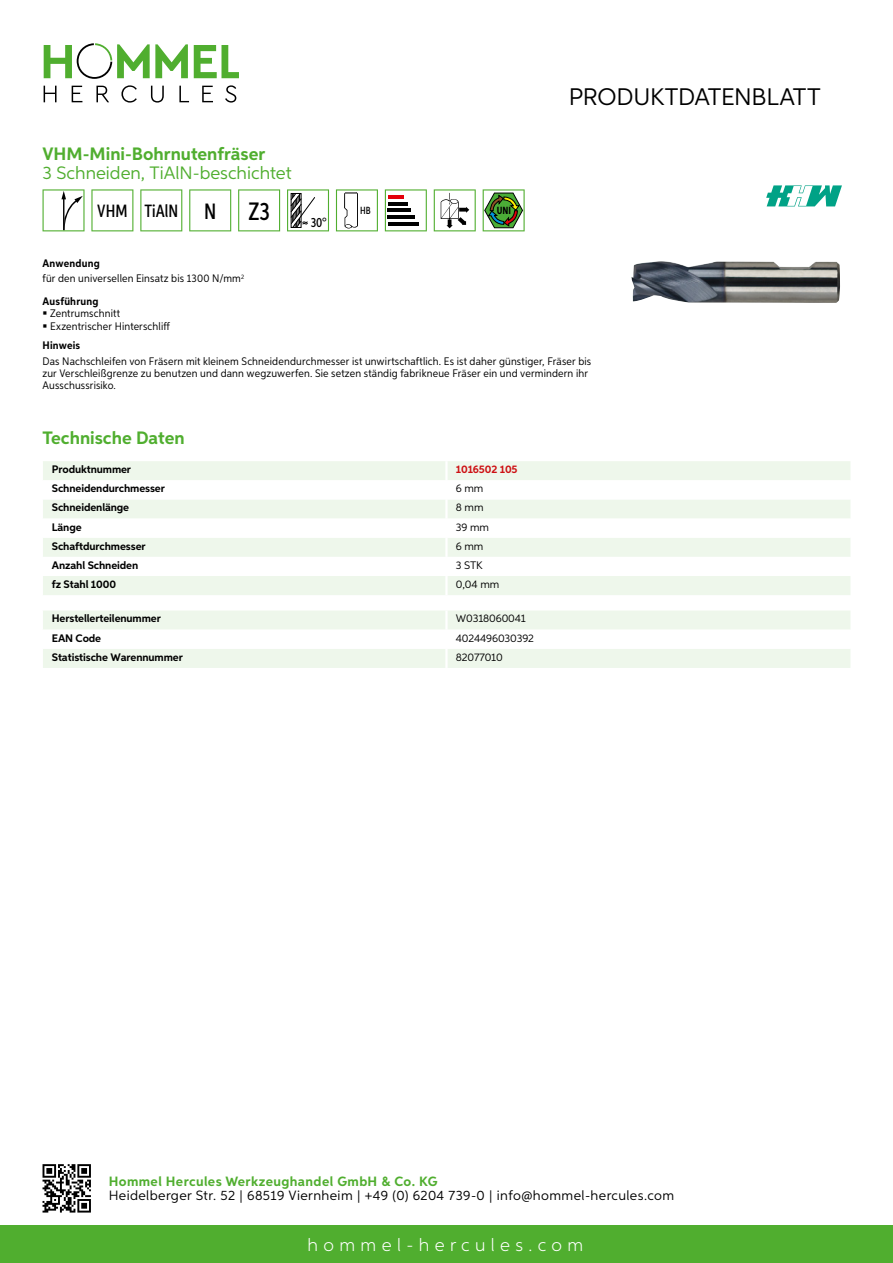
<style>
.page{position:relative;width:893px;height:1263px;background:#fff}
.page>*{position:absolute;margin:0;border:0;box-sizing:border-box;transform-origin:0 0}
.t1{font:500 25.2px "Aspira XX Nar";color:#000}
.t2{font:24px "Aspira";letter-spacing:-.01em;color:#000}
.t3{font:700 18px "Aspira";color:#50ae2f}
.t4{font:18px "Aspira";color:#50ae2f}
.t5{font:300 18px "Aspira";letter-spacing:.3em;color:#fff}
.t6{font:500 17.85px "Aspira XX Nar";color:#000}
.t7{font:13.5px "Aspira";letter-spacing:.03em;color:#000}
.t8{font:700 13.5px "Aspira";letter-spacing:.03em;color:#50ae2f}
.t9{font:500 13.35px "Aspira XX Nar";color:#000}
.t10{font:10.95px/12px "Aspira Nar";letter-spacing:.015em;color:#000}
.t11{font:700 10.95px "Aspira";letter-spacing:-.01em;color:#000}
.t12{font:10.95px "Aspira";letter-spacing:-.01em;color:#000}
.t13{font:700 10.95px "Aspira Nar";letter-spacing:.02em;color:#000}
.t14{font:700 10.95px "Aspira";letter-spacing:-.01em;color:#cd1013}
.t15{font:700 10.35px "Aspira XX Nar";color:#000}
.t16{font:500 10.35px "Aspira XX Nar";color:#000}
.s1{font-size:22.2px}
.s2{font-weight:700}
</style>
<div class="page">
<div style="left:0;top:1226px;width:893px;height:37px;background:#50ae2f"></div>
<svg style="left:43px;top:1164px;width:48px;height:48px"></svg>
<svg style="left:194px;top:45px;width:45px;height:33px"></svg>
<svg style="left:44px;top:43px;width:144px;height:36px"></svg>
<svg style="left:44px;top:86px;width:13px;height:16px"></svg>
<svg style="left:72px;top:86px;width:10px;height:16px"></svg>
<svg style="left:96px;top:86px;width:13px;height:16px"></svg>
<svg style="left:121px;top:85px;width:16px;height:18px"></svg>
<svg style="left:151px;top:86px;width:13px;height:17px"></svg>
<svg style="left:179px;top:86px;width:10px;height:16px"></svg>
<svg style="left:202px;top:86px;width:11px;height:16px"></svg>
<svg style="left:225px;top:85px;width:11px;height:18px"></svg>
<div style="left:43px;top:461px;width:807px;height:134px;background:#eef7eb"></div>
<svg style="left:43px;top:480px;width:807px;height:96px"></svg>
<hr style="left:445px;top:461px;width:3px;height:19px;background:#fff">
<hr style="left:445px;top:480px;width:3px;height:19px;background:#fff">
<hr style="left:445px;top:499px;width:3px;height:20px;background:#fff">
<hr style="left:445px;top:519px;width:3px;height:19px;background:#fff">
<hr style="left:445px;top:538px;width:3px;height:19px;background:#fff">
<hr style="left:445px;top:557px;width:3px;height:19px;background:#fff">
<hr style="left:445px;top:576px;width:3px;height:19px;background:#fff">
<svg style="left:43px;top:611px;width:807px;height:57px"></svg>
<hr style="left:445px;top:649px;width:3px;height:19px;background:#fff">
<svg style="left:43px;top:189px;width:42px;height:42px"></svg>
<svg style="left:91px;top:189px;width:42px;height:42px"></svg>
<svg style="left:140px;top:189px;width:42px;height:42px"></svg>
<svg style="left:189px;top:189px;width:42px;height:42px"></svg>
<svg style="left:238px;top:189px;width:42px;height:42px"></svg>
<svg style="left:287px;top:189px;width:42px;height:42px"></svg>
<svg style="left:336px;top:189px;width:42px;height:42px"></svg>
<svg style="left:385px;top:189px;width:42px;height:42px"></svg>
<hr style="left:388px;top:195px;width:16px;height:4px;background:#e3000b">
<hr style="left:388px;top:202px;width:19px;height:3px;background:#000">
<hr style="left:388px;top:209px;width:23px;height:3px;background:#000">
<hr style="left:388px;top:215px;width:27px;height:4px;background:#000">
<hr style="left:388px;top:222px;width:30px;height:3px;background:#000">
<svg style="left:434px;top:189px;width:42px;height:42px"></svg>
<svg style="left:483px;top:189px;width:42px;height:42px"></svg>
<img style="left:631px;top:261px;width:209px;height:42px">
<svg style="left:766px;top:185px;width:76px;height:21px"></svg>
<h3 class="t3" style="left:43px;top:142px;width:224px">VHM-Mini-Bohrnutenfräser</h3>
<h3 class="t4" style="left:43px;top:162px;width:251px">3 Schneiden, TiAlN -beschichtet</h3>
<h3 class="t6" style="left:97px;top:200px;width:121px">VHM TiAlN <span class="s1">N</span></h3>
<h1 class="t1" style="left:248px;top:196px;width:23px">Z3</h1>
<p class="t9" style="left:311px;top:215px;width:17px">30°</p>
<p class="t16" style="left:360px;top:204px;width:12px">HB</p>
<p class="t15" style="left:497px;top:205px;width:16px">UNI</p>
<h2 class="t2" style="left:569px;top:82px;width:253px">Produktdatenblatt</h2>
<p class="t10" style="left:43px;top:256px;width:203px;line-height:15.1px"><span class="s2">Anwendung<br></span>für den universellen Einsatz bis 1300 N/mm<sup>2</sup></p>
<p class="t13" style="left:43px;top:294px;width:58px">Ausführung</p>
<p class="t10" style="left:50px;top:307px;width:121px;line-height:12.8px">Zentrumschnitt<br>Exzentrischer Hinterschliff</p>
<p class="t13" style="left:43px;top:339px;width:39px">Hinweis</p>
<p class="t10" style="left:43px;top:355px;width:550px">Das Nachschleifen von Fräsern mit kleinem Schneidendurchmesser ist unwirtschaftlich. Es ist daher günstiger, Fräser bis zur Verschleißgrenze zu benutzen und dann wegzuwerfen. Sie setzen ständig fabrikneue Fräser ein und vermindern ihr<br>Ausschussrisiko.</p>
<h3 class="t3" style="left:43px;top:427px;width:144px">Technische Daten</h3>
<p class="t11" style="left:52px;top:463px;width:81px">Produktnummer</p>
<p class="t14" style="left:456px;top:463px;width:63px">1016502 105</p>
<p class="t11" style="left:52px;top:482px;width:115px">Schneidendurchmesser</p>
<p class="t12" style="left:456px;top:482px;width:29px">6 mm</p>
<p class="t11" style="left:52px;top:501px;width:79px">Schneidenlänge</p>
<p class="t12" style="left:456px;top:501px;width:29px">8 mm</p>
<p class="t11" style="left:52px;top:520px;width:31px">Länge</p>
<p class="t12" style="left:456px;top:520px;width:35px">39 mm</p>
<p class="t11" style="left:52px;top:539px;width:95px">Schaftdurchmesser</p>
<p class="t12" style="left:456px;top:539px;width:29px">6 mm</p>
<p class="t11" style="left:52px;top:558px;width:88px">Anzahl Schneiden</p>
<p class="t12" style="left:456px;top:558px;width:22px">3 STK</p>
<p class="t11" style="left:52px;top:577px;width:66px">fz Stahl 1000</p>
<p class="t12" style="left:456px;top:577px;width:45px">0,04 mm</p>
<p class="t11" style="left:52px;top:612px;width:111px">Herstellerteilenummer</p>
<p class="t12" style="left:456px;top:612px;width:72px">W0318060041</p>
<p class="t11" style="left:52px;top:631px;width:51px">EAN Code</p>
<p class="t12" style="left:456px;top:631px;width:80px">4024496030392</p>
<p class="t11" style="left:52px;top:650px;width:132px">Statistische Warennummer</p>
<p class="t12" style="left:456px;top:650px;width:49px">82077010</p>
<p class="t8" style="left:109px;top:1172px;width:330px">Hommel Hercules Werkzeughandel GmbH &amp; Co. KG</p>
<p class="t7" style="left:109px;top:1187px;width:567px">Heidelberger Str. 52 | 68519 Viernheim | +49 (0) 6204 739-0 | info@hommel-hercules.com</p>
<h3 class="t5" style="left:307px;top:1234px;width:277px">hommel-hercules.com</h3>
</div>
